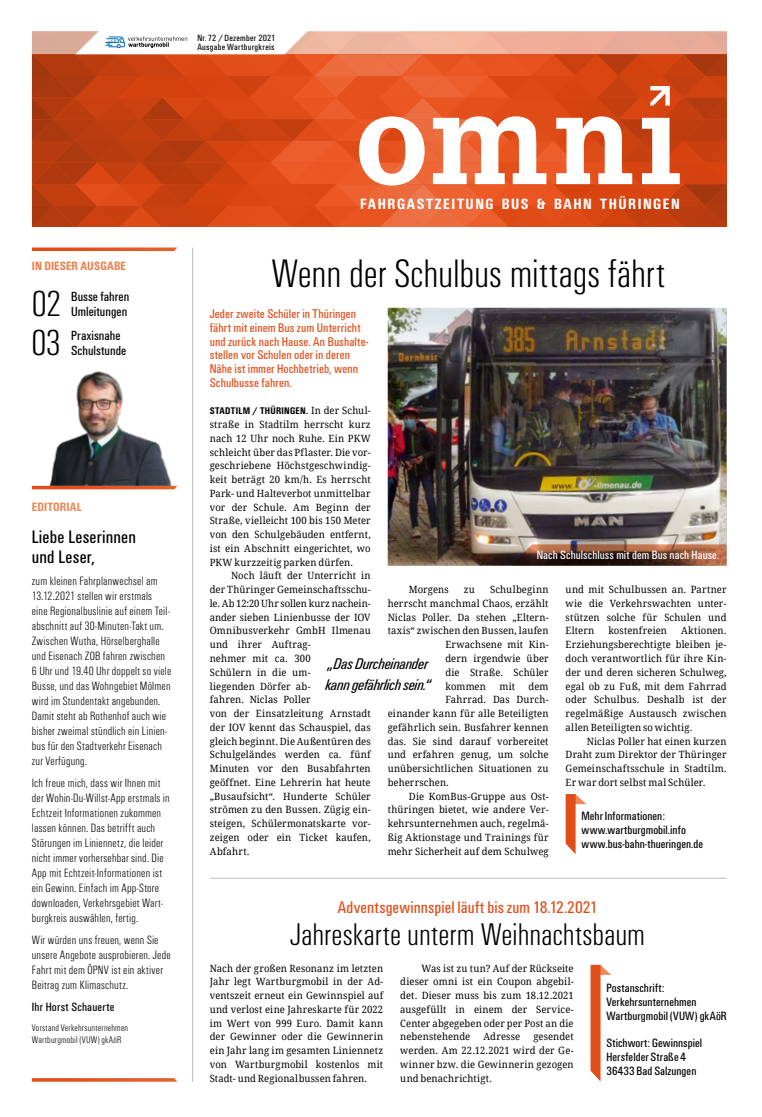
<style>
.page{position:relative;width:762px;height:1117px;background:#fff}
.page>*{position:absolute;margin:0;border:0;box-sizing:border-box;transform-origin:0 0}
.t1{font:300 condensed 41.25px "Unitus T";letter-spacing:-.005em;color:#000}
.t2{font:300 condensed 37.5px "Unitus T";color:#000}
.t3{font:300 condensed 32.5px "Unitus T";color:#000}
.t4{font:condensed 18.75px/20px "Unitus T";letter-spacing:.01em;color:#000}
.t5{font:condensed 17.5px "Unitus T";letter-spacing:.005em;color:#e14e1a}
.t6{font:italic condensed 16.12px/20.6px "Unitus T";letter-spacing:-.01em;color:#000}
.t7{font:700 condensed 15.38px "Unitus T";letter-spacing:.095em;color:#fff}
.t8{font:condensed 13.75px/15px "Unitus T";color:#000}
.t9{font:condensed 13.12px/13.8px "Unitus T";letter-spacing:.005em;color:#e14e1a}
.t10{font:300 condensed 12.5px/15px "Unitus T";letter-spacing:.015em;color:#000}
.t11{font:condensed 12.5px/13.8px "Unitus T";letter-spacing:.005em;color:#000}
.t12{font:condensed 12.5px "Unitus T";letter-spacing:.005em;color:#fff}
.t13{font:700 condensed 12.5px "Unitus T";letter-spacing:.005em;color:#eb814e}
.t14{font:700 condensed 12.5px "Unitus T";letter-spacing:.01em;color:#ec8856}
.t15{font:10px/13.8px "Droid Serif";letter-spacing:.01em;color:#000;text-align:justify;scale:.95 1}
.t16{font:300 condensed 10px/12.5px "Unitus T";letter-spacing:.02em;color:#000}
.t17{font:700 condensed 10px "Unitus T";letter-spacing:.025em;color:#000}
.t18{font:10px "Droid Serif";letter-spacing:.035em;color:#000;scale:.95 1}
.t19{font:condensed 9.38px/9.4px "Unitus T";letter-spacing:.03em;color:#000}
.s1{font-family:"Droid Serif";font-weight:400;font-stretch:normal}
</style>
<div class="page">
<hr style="left:210px;top:877px;width:516px;height:1px;background:#bcbcbc">
<hr style="left:192px;top:247px;width:1px;height:834px;background:#bcbcbc">
<svg style="left:32px;top:247px;width:145px;height:4px"></svg>
<img style="left:388px;top:308px;width:338px;height:257px">
<svg style="left:511px;top:544px;width:215px;height:21px;background:#6e4432"></svg>
<svg style="left:32px;top:485px;width:145px;height:4px"></svg>
<svg style="left:32px;top:1078px;width:145px;height:3px"></svg>
<img style="left:49px;top:371px;width:123px;height:114px">
<svg style="left:565px;top:794px;width:21px;height:60px"></svg>
<svg style="left:590px;top:964px;width:21px;height:117px"></svg>
<svg style="left:32px;top:31px;width:694px;height:196px;background:#db683f"></svg>
<p class="t19" style="left:197px;top:33px;width:80px">Nr. 72 / Dezember 2021<br>Ausgabe Wartburgkreis</p>
<p class="t13" style="left:32px;top:258px;width:96px">IN DIESER AUSGABE</p>
<h2 class="t2" style="left:32px;top:282px;width:31px">02</h2>
<h2 class="t2" style="left:31px;top:320px;width:31px">03</h2>
<h3 class="t8" style="left:71px;top:289px;width:60px">Busse fahren<br>Umleitungen</h3>
<h3 class="t8" style="left:71px;top:327px;width:51px">Praxisnahe</h3>
<h3 class="t8" style="left:71px;top:342px;width:57px">Schulstunde</h3>
<p class="t14" style="left:32px;top:499px;width:51px">EDITORIAL</p>
<h3 class="t4" style="left:32px;top:526px;width:106px">Liebe Leserinnen und Leser,</h3>
<p class="t10" style="left:32px;top:572px;width:141px">zum kleinen Fahrplanwechsel am<br>13.12.2021 stellen wir erstmals<br>eine Regionalbuslinie auf einem Teil&shy;abschnitt auf 30-Minuten-Takt um.<br>Zwischen Wutha, Hörselberghalle und Eisenach ZOB fahren zwischen<br>6 Uhr und 19.40 Uhr doppelt so viele<br>Busse, und das Wohngebiet Mölmen wird im Stundentakt angebunden.<br>Damit steht ab Rothenhof auch wie bisher zweimal stündlich ein Linien&shy;bus für den Stadtverkehr Eisenach zur Verfügung.</p>
<p class="t10" style="left:32px;top:774px;width:139px">Ich freue mich, dass wir Ihnen mit der Wohin-Du-Willst-App erstmals in Echtzeit Informationen zukommen lassen können. Das betrifft auch Störungen im Liniennetz, die leider nicht immer vorhersehbar sind. Die App mit Echtzeit-Informationen ist ein Gewinn. Einfach im App-Store downloaden, Verkehrsgebiet Wart&shy;burgkreis auswählen, fertig.</p>
<p class="t10" style="left:32px;top:932px;width:140px">Wir würden uns freuen, wenn Sie unsere Angebote ausprobieren. Jede<br>Fahrt mit dem ÖPNV ist ein aktiver<br>Beitrag zum Klimaschutz.</p>
<p class="t11" style="left:32px;top:999px;width:84px">Ihr Horst Schauerte</p>
<p class="t16" style="left:32px;top:1020px;width:98px">Vorstand Verkehrsunternehmen<br>Wartburgmobil (VUW) gkAöR</p>
<h3 class="t7" style="left:360px;top:195px;width:321px">FAHRGASTZEITUNG BUS &amp; BAHN THÜRINGEN</h3>
<h1 class="t1" style="left:271px;top:249px;width:395px">Wenn der Schulbus mittags fährt</h1>
<h3 class="t9" style="left:210px;top:306px;width:160px">Jeder zweite Schüler in Thüringen fährt mit einem Bus zum Unterricht und zurück nach Hause. An Bushalte&shy;stellen vor Schulen oder in deren<br>Nähe ist immer Hochbetrieb, wenn<br>Schulbusse fahren.</h3>
<p class="t17" style="left:210px;top:405px;width:162px">STADTILM / THÜRINGEN. <span class="s1">In der Schul-</span></p>
<p class="t15" style="left:210px;top:417px;width:171px">straße in Stadtilm herrscht kurz nach 12 Uhr noch Ruhe. Ein PKW schleicht über das Pflaster. Die vor&shy;geschriebene Höchstgeschwindig&shy;keit beträgt 20 km/h. Es herrscht Park- und Halteverbot unmittelbar vor der Schule. Am Beginn der Straße, vielleicht 100 bis 150 Meter von den Schulgebäuden entfernt, ist ein Abschnitt eingerichtet, wo PKW kurzzeitig parken dürfen.</p>
<p class="t15" style="left:210px;top:569px;width:171px;text-align:left;text-indent:21px">Noch läuft der Unterricht in der Thüringer Gemeinschaftsschu&shy;le. Ab 12:20 Uhr sollen kurz nachein&shy;ander sieben Linienbusse der IOV<br>Omnibusverkehr GmbH Ilmenau und ihrer Auftrag-<br>nehmer mit ca. 300<br>Schülern in die um-<br>liegenden Dörfer ab-<br>fahren. Niclas Poller<br>von der Einsatzleitung Arnstadt der IOV kennt das Schauspiel, das gleich beginnt. Die Außentüren des<br>Schulgeländes werden ca. fünf<br>Minuten vor den Busabfahrten geöffnet. Eine Lehrerin hat heute „Busaufsicht“. Hunderte Schüler strömen zu den Bussen. Zügig ein&shy;steigen, Schülermonatskarte vor&shy;zeigen oder ein Ticket kaufen,<br>Abfahrt.</p>
<p class="t12" style="left:537px;top:547px;width:184px">Nach Schulschluss mit dem Bus nach Hause.</p>
<p class="t15" style="left:409px;top:582px;width:43px">Morgens</p>
<p class="t15" style="left:464px;top:582px;width:13px">zu</p>
<p class="t18" style="left:490px;top:583px;width:63px">Schulbeginn</p>
<p class="t15" style="left:388px;top:596px;width:171px">herrscht manchmal Chaos, erzählt</p>
<p class="t15" style="left:388px;top:610px;width:171px">Niclas Poller. Da stehen „Eltern -</p>
<p class="t15" style="left:388px;top:624px;width:171px">taxis“ zwischen den Bussen, laufen</p>
<p class="t15" style="left:445px;top:637px;width:110px">Erwachsene mit Kin-</p>
<p class="t15" style="left:445px;top:651px;width:110px">dern irgendwie über</p>
<p class="t15" style="left:445px;top:665px;width:110px">die Straße. Schüler</p>
<p class="t15" style="left:445px;top:679px;width:44px">kommen</p>
<p class="t15" style="left:499px;top:679px;width:18px">mit</p>
<p class="t15" style="left:529px;top:679px;width:23px">dem</p>
<p class="t15" style="left:445px;top:692px;width:110px">Fahrrad. Das Durch-</p>
<p class="t15" style="left:388px;top:706px;width:171px">einander kann für alle Beteiligten</p>
<p class="t15" style="left:388px;top:720px;width:171px">gefährlich sein. Busfahrer kennen</p>
<p class="t15" style="left:388px;top:734px;width:171px">das. Sie sind darauf vorbereitet</p>
<p class="t15" style="left:388px;top:747px;width:171px">und erfahren genug, um solche</p>
<p class="t15" style="left:388px;top:761px;width:171px">unübersichtlichen Situationen zu</p>
<p class="t15" style="left:388px;top:775px;width:66px">beherrschen.</p>
<p class="t15" style="left:409px;top:789px;width:148px">Die KomBus-Gruppe aus Ost-</p>
<p class="t15" style="left:388px;top:802px;width:171px">thüringen bietet, wie andere Ver-</p>
<p class="t15" style="left:388px;top:816px;width:171px">kehrsunternehmen auch, regelmä-</p>
<p class="t15" style="left:388px;top:830px;width:171px">ßig Aktionstage und Trainings für</p>
<p class="t15" style="left:388px;top:844px;width:171px">mehr Sicherheit auf dem Schulweg</p>
<p class="t15" style="left:566px;top:582px;width:171px">und mit Schulbussen an. Partner wie die Verkehrswachten unter&shy;stützen solche für Schulen und Eltern</p>
<p class="t15" style="left:608px;top:624px;width:63px">kostenfreien</p>
<p class="t15" style="left:566px;top:624px;width:171px;text-indent:115px">Aktionen.<br>Erziehungsberechtigte bleiben je&shy;doch verantwortlich für ihre Kin&shy;der und deren sicheren Schulweg, egal ob zu Fuß, mit dem Fahrrad oder Schulbus. Deshalb ist der regelmäßige Austausch zwischen allen Beteiligten so wichtig.</p>
<p class="t15" style="left:566px;top:734px;width:171px;text-indent:21px">Niclas Poller hat einen kurzen Draht zum Direktor der Thüringer Gemeinschaftsschule in Stadtilm.<br>Er war dort selbst mal Schüler.</p>
<h3 class="t6" style="left:325px;top:652px;width:107px">„Das Durcheinander kann gefährlich sein.“</h3>
<p class="t11" style="left:581px;top:808px;width:123px">Mehr Informationen: www.wartburgmobil.info www.bus-bahn-thueringen.de</p>
<h3 class="t5" style="left:338px;top:897px;width:261px">Adventsgewinnspiel läuft bis zum 18.12.2021</h3>
<h3 class="t3" style="left:290px;top:914px;width:356px">Jahreskarte unterm Weihnachtsbaum</h3>
<p class="t15" style="left:210px;top:961px;width:184px">Nach der großen Resonanz im letzten Jahr legt Wartburgmobil in der Ad&shy;ventszeit erneut ein Gewinnspiel auf und verlost eine Jahreskarte für 2022 im Wert von 999 Euro. Damit kann der Gewinner oder die Gewinnerin ein Jahr lang im gesamten Liniennetz von Wartburgmobil kostenlos mit Stadt- und Regionalbussen fahren.</p>
<p class="t15" style="left:400px;top:961px;width:184px;text-indent:21px">Was ist zu tun? Auf der Rückseite dieser omni ist ein Coupon abgebil&shy;det. Dieser muss bis zum 18.12.2021 ausgefüllt in einem der Service-Center abgegeben oder per Post an die nebenstehende</p>
<p class="t15" style="left:400px;top:1029px;width:184px;text-indent:133px">gesendet werden. Am 22.12.2021 wird der Ge&shy;winner bzw. die Gewinnerin gezogen und benachrichtigt.</p>
<p class="t15" style="left:483px;top:1029px;width:40px">Adresse</p>
<p class="t11" style="left:606px;top:980px;width:122px">Postanschrift:<br>Verkehrsunternehmen<br>Wartburgmobil (VUW) gkAöR</p>
<p class="t11" style="left:606px;top:1035px;width:97px">Stichwort: Gewinnspiel<br>Hersfelder Straße 4<br>36433 Bad Salzungen</p>
</div>
